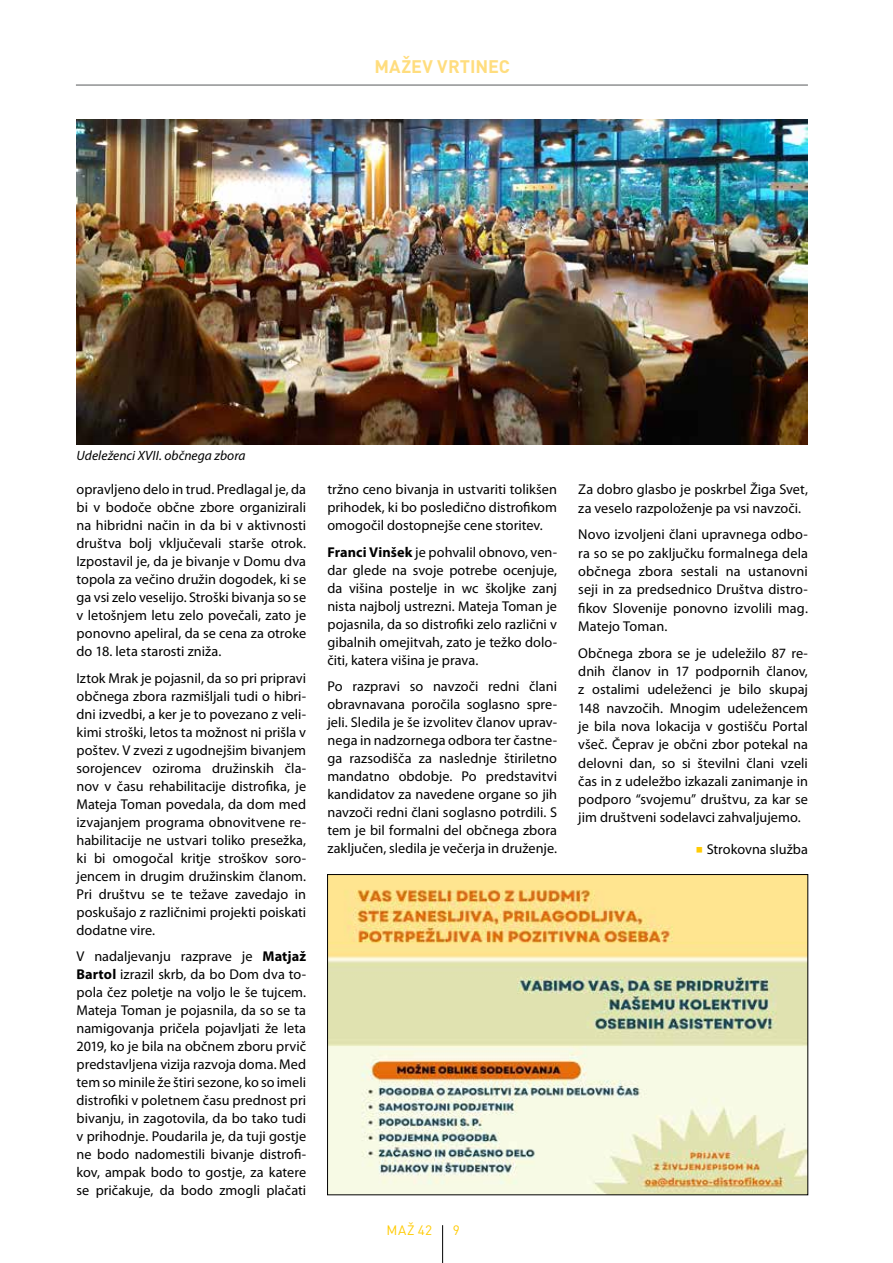
<style>
.page{position:relative;width:893px;height:1263px;background:#fff}
.page>*{position:absolute;margin:0;border:0;box-sizing:border-box;transform-origin:0 0}
.t1{font:700 18px "DIN Pro";color:#ffdd7e}
.t2{font:14.25px/18px "Myriad Pro";letter-spacing:.005em;color:#000;text-align:justify}
.t3{font:italic 13.5px "Myriad Pro";letter-spacing:.005em;color:#000}
.t4{font:13.5px "DIN Pro";color:#ffcb05}
.s1{font-weight:700}
.s2{color:#ffcb05}
</style>
<div class="page">
<hr style="left:76px;top:85px;width:732px;height:1px;background:#58595b">
<hr style="left:442px;top:1225px;width:1px;height:38px;background:#000">
<img style="left:77px;top:119px;width:731px;height:325px">
<img style="left:329px;top:876px;width:477px;height:317px">
<div style="left:327px;top:874px;width:481px;height:321px;border:1px solid #000"></div>
<p class="t1" style="left:374px;top:54px;width:137px">MAŽEV VRTINEC</p>
<p class="t3" style="left:77px;top:447px;width:170px">Udeleženci XVII. občnega zbora</p>
<p class="t2" style="left:77px;top:480px;width:231px">opravljeno delo in trud. Predlagal je, da bi v bodoče občne zbore organizirali na hibridni način in da bi v aktivnosti društva bolj vključevali starše otrok.<br>Izpostavil je, da je bivanje v Domu dva topola za večino družin dogodek, ki se ga vsi zelo veselijo. Stroški bivanja so se v letošnjem letu zelo povečali, zato je ponovno apeliral, da se cena za otroke do 18. leta starosti zniža.</p>
<p class="t2" style="left:77px;top:669px;width:231px">Iztok Mrak je pojasnil, da so pri pripravi občnega zbora razmišljali tudi o hibri&shy;dni izvedbi, a ker je to povezano z veli&shy;kimi stroški, letos ta možnost ni prišla v poštev. V zvezi z ugodnejšim bivanjem sorojencev oziroma družinskih čla&shy;nov v času rehabilitacije distrofika, je Mateja Toman povedala, da dom med izvajanjem programa obnovitvene re&shy;habilitacije ne ustvari toliko presežka, ki bi omogočal kritje stroškov soro&shy;jencem in drugim družinskim članom.<br>Pri društvu se te težave zavedajo in poskušajo z različnimi projekti poiskati dodatne vire.</p>
<p class="t2" style="left:77px;top:947px;width:231px">V nadaljevanju razprave je <span class="s1">Matjaž Bartol</span> izrazil skrb, da bo Dom dva to&shy;pola čez poletje na voljo le še tujcem.<br>Mateja Toman je pojasnila, da so se ta namigovanja pričela pojavljati že leta 2019, ko je bila na občnem zboru prvič predstavljena vizija razvoja doma. Med tem so minile že štiri sezone, ko so imeli distrofiki v poletnem času prednost pri bivanju, in zagotovila, da bo tako tudi v prihodnje. Poudarila je, da tuji gostje ne bodo nadomestili bivanje distrofi&shy;kov, ampak bodo to gostje, za katere se pričakuje, da bodo zmogli plačati</p>
<p class="t2" style="left:327px;top:480px;width:231px">tržno ceno bivanja in ustvariti tolikšen prihodek, ki bo posledično distrofikom omogočil dostopnejše cene storitev.</p>
<p class="t2" style="left:327px;top:543px;width:231px"><span class="s1">Franci Vinšek</span> je pohvalil obnovo, ven&shy;dar glede na svoje potrebe ocenjuje, da višina postelje in wc školjke zanj nista najbolj ustrezni. Mateja Toman je pojasnila, da so distrofiki zelo različni v gibalnih omejitvah, zato je težko dolo&shy;čiti, katera višina je prava.</p>
<p class="t2" style="left:327px;top:677px;width:231px">Po razpravi so navzoči redni člani obravnavana poročila soglasno spre&shy;jeli. Sledila je še izvolitev članov uprav&shy;nega in nadzornega odbora ter častne&shy;ga razsodišča za naslednje štiriletno mandatno obdobje. Po predstavitvi kandidatov za navedene organe so jih navzoči redni člani soglasno potrdili. S tem je bil formalni del občnega zbora zaključen, sledila je večerja in druženje.</p>
<p class="t4" style="left:387px;top:1221px;width:47px">MAŽ 42</p>
<p class="t4" style="left:453px;top:1221px;width:9px">9</p>
<p class="t2" style="left:578px;top:480px;width:231px">Za dobro glasbo je poskrbel Žiga Svet, za veselo razpoloženje pa vsi navzoči.</p>
<p class="t2" style="left:578px;top:525px;width:231px">Novo izvoljeni člani upravnega odbo&shy;ra so se po zaključku formalnega dela občnega zbora sestali na ustanovni seji in za predsednico Društva distro&shy;fikov Slovenije ponovno izvolili mag.<br>Matejo Toman.</p>
<p class="t2" style="left:578px;top:644px;width:231px">Občnega zbora se je udeležilo 87 re&shy;dnih članov in 17 podpornih članov, z ostalimi udeleženci je bilo skupaj 148 navzočih. Mnogim udeležencem je bila nova lokacija v gostišču Portal všeč. Čeprav je občni zbor potekal na delovni dan, so si številni člani vzeli čas in z udeležbo izkazali zanimanje in podporo “svojemu” društvu, za kar se jim društveni sodelavci zahvaljujemo.</p>
<p class="t2" style="left:695px;top:839px;width:114px"><span class="s2">○</span> Strokovna služba</p>
</div>
